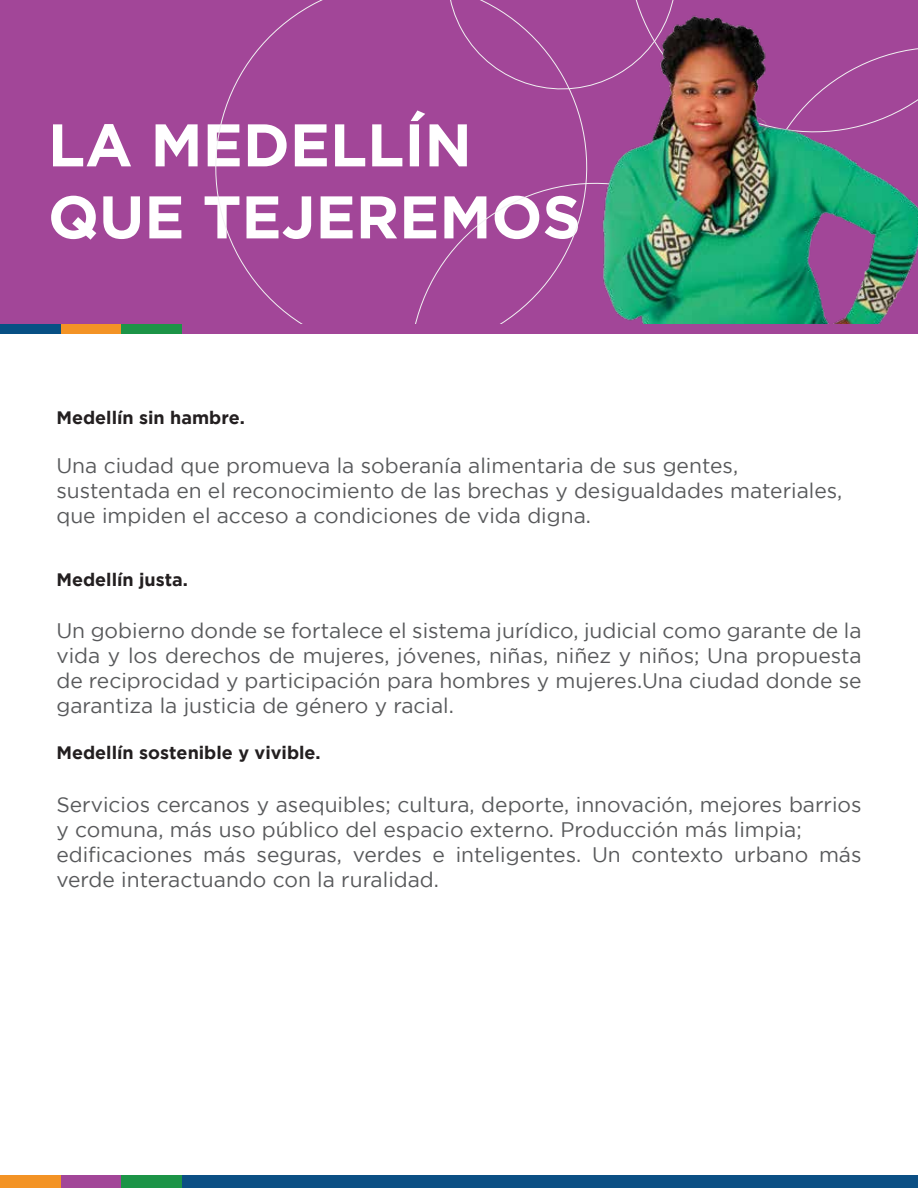
<style>
.page{position:relative;width:918px;height:1188px;background:#fff}
.page>*{position:absolute;margin:0;border:0;box-sizing:border-box;transform-origin:0 0}
.t1{font:700 60px/72px "Gotham";color:#fff}
.t2{font:21px/25.2px "Gotham";color:#58595b}
.t3{font:700 18px "Gotham";color:#231f20}
</style>
<div class="page">
<div style="left:0;top:1175px;width:918px;height:13px;background:#0b4f84"></div>
<div style="left:61px;top:1175px;width:60px;height:13px;background:#a24698"></div>
<div style="left:121px;top:1175px;width:61px;height:13px;background:#1c9447"></div>
<div style="left:0;top:1175px;width:61px;height:13px;background:#f39325"></div>
<div style="left:0;top:0;width:918px;height:324px;background:#a24698"></div>
<svg style="left:215px;top:0;width:372px;height:324px"></svg>
<svg style="left:383px;top:156px;width:215px;height:168px"></svg>
<svg style="left:431px;top:0;width:167px;height:105px"></svg>
<img style="left:598px;top:0;width:320px;height:324px">
<div style="left:0;top:324px;width:918px;height:10px;background:#a24698"></div>
<div style="left:61px;top:324px;width:60px;height:10px;background:#f39325"></div>
<div style="left:121px;top:324px;width:61px;height:10px;background:#1c9447"></div>
<div style="left:0;top:324px;width:61px;height:10px;background:#075084"></div>
<h1 class="t1" style="left:48px;top:108px;width:534px">LA MEDELLÍN<br>QUE TEJEREMOS</h1>
<p class="t3" style="left:56px;top:408px;width:190px">Medellín sin hambre.</p>
<p class="t2" style="left:56px;top:452px;width:788px">Una ciudad que promueva la soberanía alimentaria de sus gentes, sustentada en el reconocimiento de las brechas y desigualdades materiales, que impiden el acceso a condiciones de vida digna.</p>
<p class="t3" style="left:56px;top:569px;width:133px">Medellín justa.</p>
<p class="t2" style="left:56px;top:617px;width:807px;text-align:justify">Un gobierno donde se fortalece el sistema jurídico, judicial como garante de la vida y los derechos de mujeres, jóvenes, niñas, niñez y niños; Una propuesta de reciprocidad y participación para hombres y mujeres.Una ciudad donde se garantiza la justicia de género y racial.</p>
<p class="t3" style="left:56px;top:742px;width:266px">Medellín sostenible y vivible.</p>
<p class="t2" style="left:56px;top:791px;width:807px">Servicios cercanos y asequibles; cultura, deporte, innovación, mejores barrios y comuna, más uso público del espacio externo. Producción más limpia; edificaciones más seguras, verdes e inteligentes. Un contexto urbano más verde interactuando con la ruralidad.</p>
</div>
